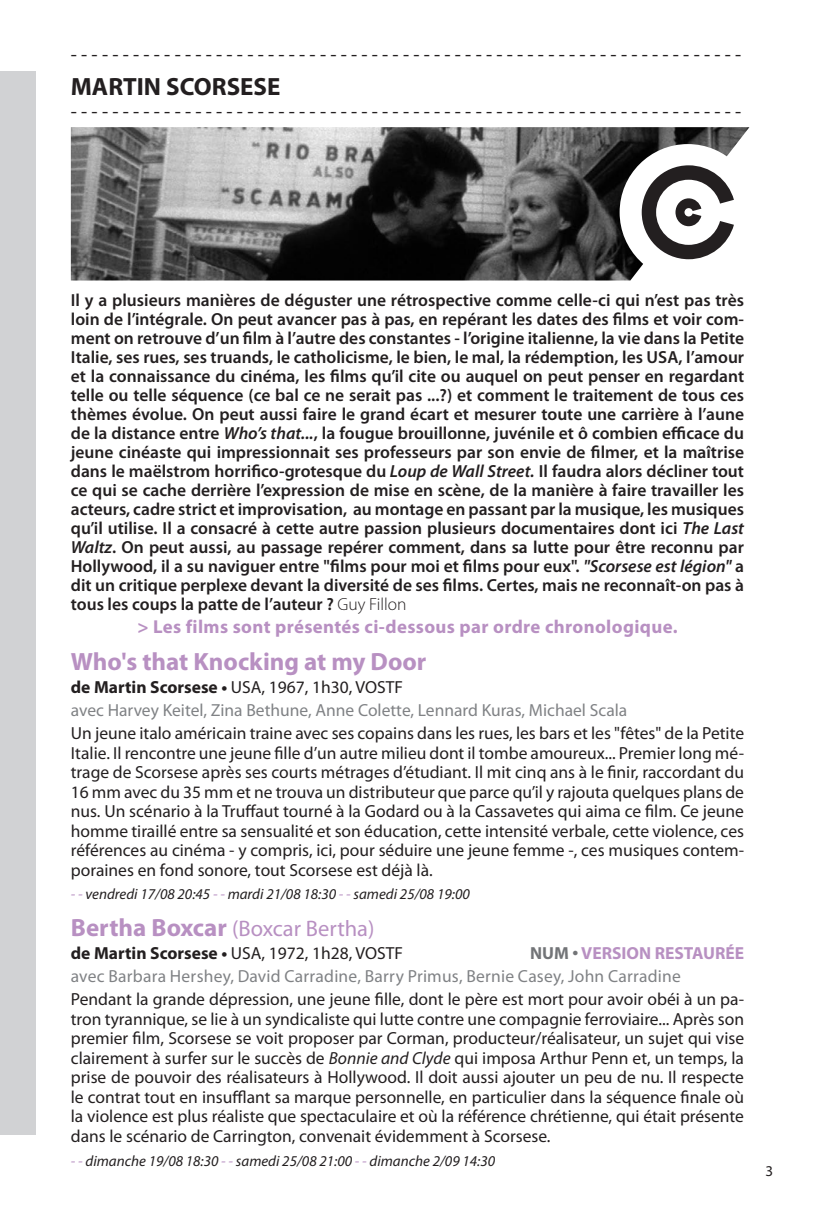
<style>
.page{position:relative;width:815px;height:1205px;background:#fff}
.page>*{position:absolute;margin:0;border:0;box-sizing:border-box;transform-origin:0 0}
.t1{font:700 25px "Myriad Pro";color:#b890c2}
.t2{font:700 25px "Myriad Pro";color:#231f20}
.t3{font:22.5px "Myriad Pro";color:#b890c2}
.t4{font:20px "Myriad Pro";color:#231f20}
.t5{font:700 18.75px "Myriad Pro";letter-spacing:.02em;color:#b890c2}
.t6{font:600 17.5px/19px "Myriad Pro";color:#231f20;text-align:justify}
.t7{font:17.5px/19.5px "Myriad Pro";color:#231f20;text-align:justify}
.t8{font:17.5px/23px "Myriad Pro";color:#808285}
.t9{font:700 17.5px "Myriad";color:#b890c2}
.t10{font:italic 15px "Myriad Pro";color:#231f20}
.t11{font:15px "Myriad Pro";color:#231f20}
.s1{font-style:italic}
.s2{font-weight:300}
.s3{font-weight:700;color:#231f20}
.s4{color:#231f20}
.s5{color:#b890c2}
.s6{font-weight:700;font-size:25px}
.s7{font-weight:700}
.s8{color:#727477}
</style>
<div class="page">
<img style="left:71px;top:127px;width:678px;height:153px">
<div style="left:620px;top:144px;width:136px;height:136px;background:#fff;border-radius:50%"></div>
<svg style="left:642px;top:165px;width:92px;height:94px"></svg>
<div style="left:0;top:71px;width:35px;height:1063px;background:#d1d2d4"></div>
<p class="t4" style="left:71px;top:42px;width:672px">- - - - - - - - - - - - - - - - - - - - - - - - - - - - - - - - - - - - - - - - - - - - - - - - - - - - - - - - - - - - - - - - -</p>
<h1 class="t2" style="left:71px;top:70px;width:211px">MARTIN SCORSESE</h1>
<p class="t4" style="left:71px;top:99px;width:672px">- - - - - - - - - - - - - - - - - - - - - - - - - - - - - - - - - - - - - - - - - - - - - - - - - - - - - - - - - - - - - - - - -</p>
<p class="t6" style="left:71px;top:290px;width:675px">Il y a plusieurs manières de déguster une rétrospective comme celle-ci qui n’est pas très loin de l’intégrale. On peut avancer pas à pas, en repérant les dates des films et voir com&shy;ment on retrouve d’un film à l’autre des constantes - l’origine italienne, la vie dans la Petite Italie, ses rues, ses truands, le catholicisme, le bien, le mal, la rédemption, les USA, l’amour et la connaissance du cinéma, les films qu’il cite ou auquel on peut penser en regardant telle ou telle séquence (ce bal ce ne serait pas ...?) et comment le traitement de tous ces thèmes évolue. On peut aussi faire le grand écart et mesurer toute une carrière à l’aune de la distance entre <span class="s1">Who’s that...</span>, la fougue brouillonne, juvénile et ô combien efficace du jeune cinéaste qui impressionnait ses professeurs par son envie de filmer, et la maîtrise dans le maëlstrom horrifico-grotesque du <span class="s1">Loup de Wall Street.</span> Il faudra alors décliner tout ce qui se cache derrière l’expression de mise en scène, de la manière à faire travailler les acteurs, cadre strict et improvisation, au montage en passant par la musique, les musiques qu’il utilise. Il a consacré à cette autre passion plusieurs documentaires dont ici <span class="s1">The Last Waltz</span>. On peut aussi, au passage repérer comment, dans sa lutte pour être reconnu par Hollywood, il a su naviguer entre "films pour moi et films pour eux". <span class="s1">"Scorsese est légion"</span> a dit un critique perplexe devant la diversité de ses films. Certes, mais ne reconnaît-on pas à tous les coups la patte de l’auteur ? <span class="s2">Guy Fillon</span></p>
<p class="t5" style="left:137px;top:614px;width:542px">&gt; Les films sont présentés ci-dessous par ordre chronologique.</p>
<h1 class="t1" style="left:71px;top:645px;width:357px">Who's that Knocking at my Door</h1>
<p class="t8" style="left:71px;top:675px;width:558px"><span class="s3">de Martin Scorsese •</span> <span class="s4">USA, 1967, 1h30, VOSTF<br></span>avec Harvey Keitel, Zina Bethune, Anne Colette, Lennard Kuras, Michael Scala</p>
<p class="t7" style="left:71px;top:723px;width:675px">Un jeune italo américain traine avec ses copains dans les rues, les bars et les "fêtes" de la Petite Italie. Il rencontre une jeune fille d’un autre milieu dont il tombe amoureux... Premier long mé&shy;trage de Scorsese après ses courts métrages d’étudiant. Il mit cinq ans à le finir, raccordant du 16 mm avec du 35 mm et ne trouva un distributeur que parce qu’il y rajouta quelques plans de nus. Un scénario à la Truffaut tourné à la Godard ou à la Cassavetes qui aima ce film. Ce jeune homme tiraillé entre sa sensualité et son éducation, cette intensité verbale, cette violence, ces références au cinéma - y compris, ici, pour séduire une jeune femme -, ces musiques contem&shy;poraines en fond sonore, tout Scorsese est déjà là.</p>
<p class="t10" style="left:71px;top:885px;width:400px"><span class="s5">- -</span> vendredi 17/08 20:45 <span class="s5">- -</span> mardi 21/08 18:30 <span class="s5">- -</span> samedi 25/08 19:00</p>
<p class="t3" style="left:71px;top:915px;width:305px"><span class="s6">Bertha Boxcar</span> (Boxcar Bertha)</p>
<p class="t7" style="left:71px;top:943px;width:334px"><span class="s7">de Martin Scorsese •</span> USA, 1972, 1h28, VOSTF</p>
<p class="t9" style="left:530px;top:944px;width:215px"><span class="s8">NUM •</span> VERSION RESTAURÉE</p>
<p class="t8" style="left:71px;top:965px;width:612px">avec Barbara Hershey, David Carradine, Barry Primus, Bernie Casey, John Carradine</p>
<p class="t7" style="left:71px;top:989px;width:675px">Pendant la grande dépression, une jeune fille, dont le père est mort pour avoir obéi à un pa&shy;tron tyrannique, se lie à un syndicaliste qui lutte contre une compagnie ferroviaire... Après son premier film, Scorsese se voit proposer par Corman, producteur/réalisateur, un sujet qui vise clairement à surfer sur le succès de <span class="s1">Bonnie and Clyde</span> qui imposa Arthur Penn et, un temps, la prise de pouvoir des réalisateurs à Hollywood. Il doit aussi ajouter un peu de nu. Il respecte le contrat tout en insufflant sa marque personnelle, en particulier dans la séquence finale où la violence est plus réaliste que spectaculaire et où la référence chrétienne, qui était présente dans le scénario de Carrington, convenait évidemment à Scorsese.</p>
<p class="t10" style="left:71px;top:1151px;width:426px"><span class="s5">- -</span> dimanche 19/08 18:30 <span class="s5">- -</span> samedi 25/08 21:00 <span class="s5">- -</span> dimanche 2/09 14:30</p>
<p class="t11" style="left:765px;top:1161px;width:9px">3</p>
</div>
